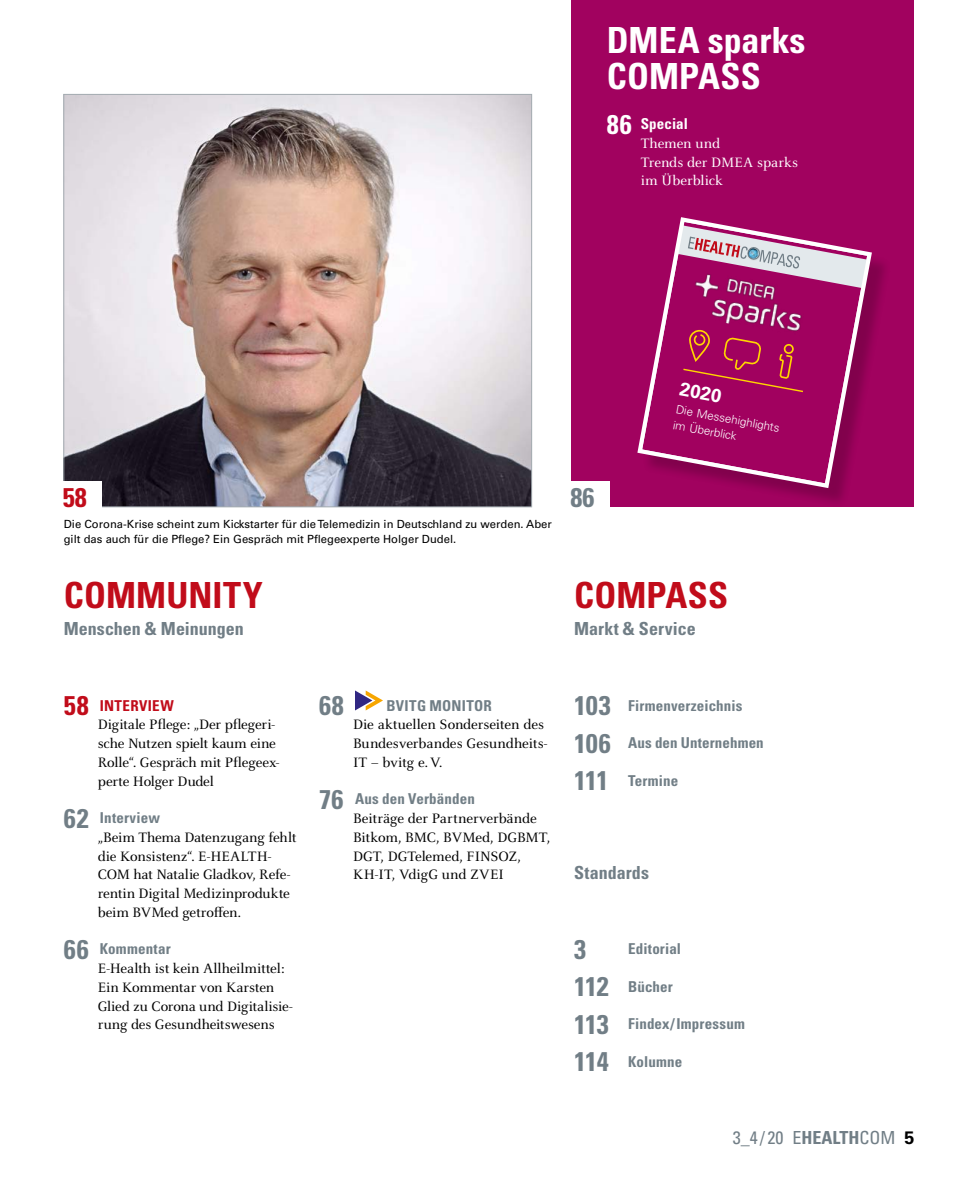
<style>
.page{position:relative;width:957px;height:1191px;background:#fff}
.page>*{position:absolute;margin:0;border:0;box-sizing:border-box;transform-origin:0 0}
.t1{font:700 condensed 36px/36px "Univers LT Std";color:#fff}
.t2{font:700 condensed 36px "Univers LT Std";letter-spacing:.005em;color:#c10c1a}
.t3{font:700 condensed 27px "Univers LT Std";color:#717e86}
.t4{font:700 condensed 27px "Univers LT Std";color:#c10c1a}
.t5{font:700 18.9px "Univers LT Std";color:#fff}
.t6{font:700 condensed 18px "Univers LT Std";color:#717e86}
.t7{font:condensed 18px "Univers LT Std";color:#717e86}
.t8{font:15px/18.8px "Celeste OT";letter-spacing:-.01em;color:#000}
.t9{font:700 condensed 15px "Univers LT Std";letter-spacing:.01em;color:#717e86}
.t10{font:15px/18.8px "Celeste OT";letter-spacing:-.01em;color:#fff}
.t11{font:700 condensed 15px "Univers LT Std";letter-spacing:.025em;color:#c10c1a}
.t12{font:700 condensed 15px "Univers LT Std";letter-spacing:.005em;color:#fff}
.t13{font:300 11.7px/16.2px "Univers LT Std";color:#fff}
.t14{font:11.25px/15px "Univers LT Std";color:#000}
.s1{font-size:27px}
.s2{font-weight:700}
.s3{font-weight:700;font-stretch:normal;color:#000}
</style>
<div class="page">
<img style="left:66px;top:96px;width:464px;height:409px">
<svg style="left:355px;top:690px;width:28px;height:20px"></svg>
<div style="left:571px;top:0;width:343px;height:507px;background:#a1025f"></div>
<div style="left:63px;top:481px;width:38px;height:26px;background:#fff"></div>
<div style="left:570px;top:481px;width:40px;height:26px;background:#fff"></div>
<div style="left:641px;top:221px;width:251px;height:287px;background:#000;opacity:.2"></div>
<svg style="left:637px;top:217px;width:237px;height:273px"></svg>
<h1 class="t1" style="left:607px;top:22px;width:200px">DMEA sparks<br>COMPASS</h1>
<p class="t12" style="left:607px;top:114px;width:83px"><span class="s1">86</span> Special</p>
<p class="t10" style="left:641px;top:134px;width:159px">Themen und<br>Trends der DMEA sparks im Überblick</p>
<h2 class="t4" style="left:63px;top:481px;width:25px">58</h2>
<h2 class="t3" style="left:570px;top:481px;width:25px">86</h2>
<p class="t5" style="left:682px;top:377px;width:44px;rotate:11deg">2020</p>
<p class="t13" style="left:678px;top:400px;width:107px;rotate:11deg">Die Messehighlights im Überblick</p>
<p class="t14" style="left:64px;top:516px;width:489px">Die Corona-Krise scheint zum Kickstarter für die Telemedizin in Deutschland zu werden. Aber gilt das auch für die Pflege? Ein Gespräch mit Pflegeexperte Holger Dudel.</p>
<h1 class="t2" style="left:64px;top:573px;width:200px">COMMUNITY</h1>
<p class="t6" style="left:64px;top:618px;width:181px">Menschen &amp; Meinungen</p>
<p class="t11" style="left:64px;top:696px;width:111px"><span class="s1">58</span> INTERVIEW</p>
<p class="t8" style="left:98px;top:715px;width:183px">Digitale Pflege: „Der pflegeri&shy;sche Nutzen spielt kaum eine<br>Rolle“. Gespräch mit Pflegeex&shy;perte Holger Dudel</p>
<p class="t9" style="left:64px;top:808px;width:98px"><span class="s1">62</span> Interview</p>
<p class="t8" style="left:98px;top:827px;width:200px">„Beim Thema Datenzugang fehlt die Konsistenz“. E-HEALTH-<br>COM hat Natalie Gladkov, Refe&shy;rentin Digital Medizinprodukte beim BVMed getroffen.</p>
<p class="t9" style="left:64px;top:939px;width:108px"><span class="s1">66</span> Kommentar</p>
<p class="t8" style="left:98px;top:959px;width:196px">E-Health ist kein Allheilmittel:<br>Ein Kommentar von Karsten<br>Glied zu Corona und Digitalisie&shy;rung des Gesundheitswesens</p>
<h2 class="t3" style="left:319px;top:689px;width:26px">68</h2>
<p class="t9" style="left:386px;top:696px;width:107px">BVITG MONITOR</p>
<p class="t8" style="left:353px;top:715px;width:196px">Die aktuellen Sonderseiten des<br>Bundesverbandes Gesundheits-<br>IT – bvitg e.V.</p>
<p class="t9" style="left:319px;top:789px;width:157px"><span class="s1">76</span> Aus den Verbänden</p>
<p class="t8" style="left:353px;top:809px;width:198px">Beiträge der Partnerverbände<br>Bitkom, BMC, BVMed, DGBMT,<br>DGT, DGTelemed, FINSOZ,<br>KH-IT, VdigG und ZVEI</p>
<h1 class="t2" style="left:574px;top:573px;width:156px">COMPASS</h1>
<p class="t6" style="left:574px;top:618px;width:123px">Markt &amp; Service</p>
<p class="t9" style="left:574px;top:696px;width:170px"><span class="s1">103</span> Firmenverzeichnis</p>
<p class="t9" style="left:574px;top:733px;width:191px"><span class="s1">106</span> Aus den Unternehmen</p>
<p class="t9" style="left:574px;top:771px;width:106px"><span class="s1">111</span> Termine</p>
<p class="t6" style="left:574px;top:862px;width:76px">Standards</p>
<h2 class="t3" style="left:574px;top:932px;width:13px">3</h2>
<p class="t9" style="left:628px;top:939px;width:54px">Editorial</p>
<p class="t9" style="left:574px;top:977px;width:100px"><span class="s1">112</span> Bücher</p>
<p class="t9" style="left:574px;top:1014px;width:172px"><span class="s1">113</span> Findex/Impressum</p>
<p class="t9" style="left:574px;top:1052px;width:110px"><span class="s1">114</span> Kolumne</p>
<p class="t7" style="left:733px;top:1126px;width:183px">3_4 / 20 E<span class="s2">HEALTH</span>COM <span class="s3">5</span></p>
</div>
